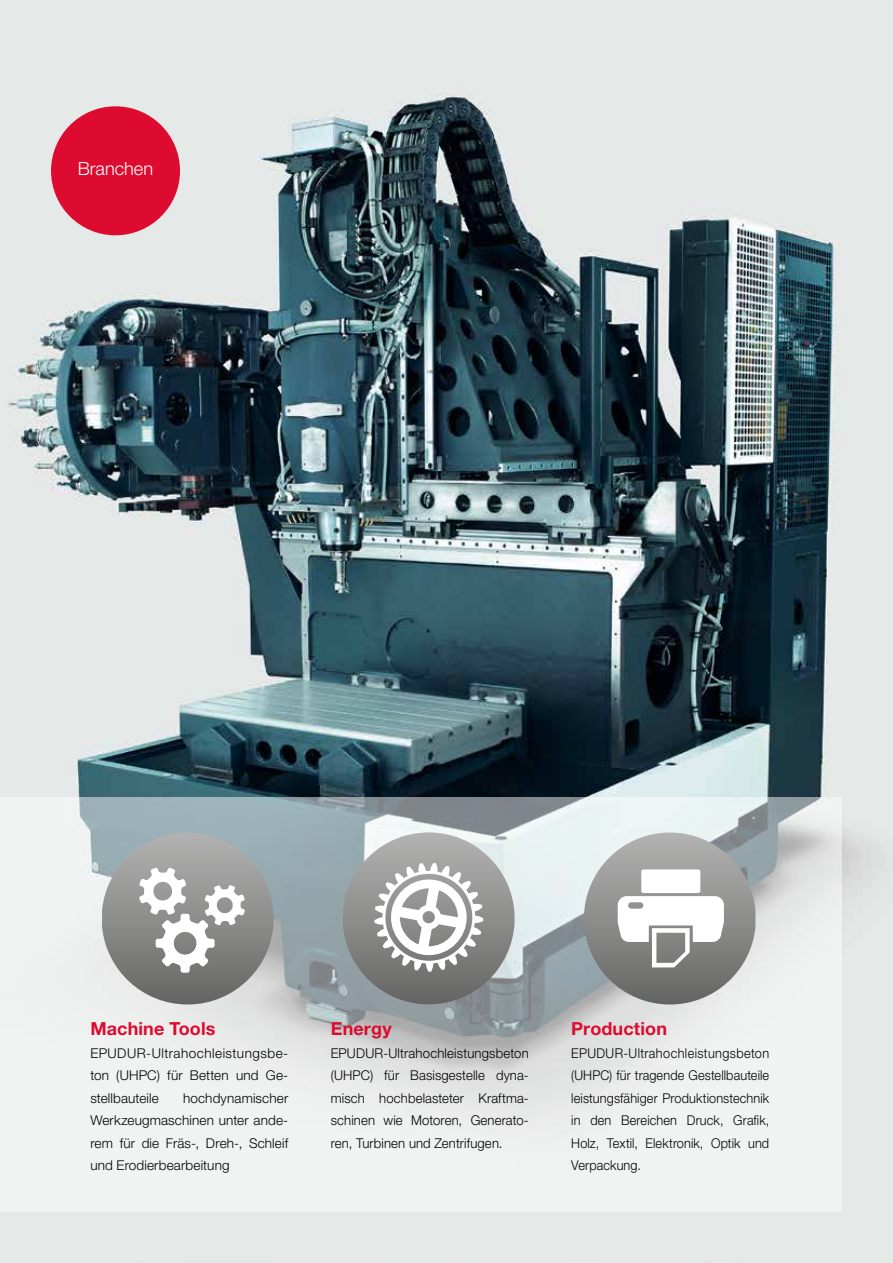
<style>
.page{position:relative;width:893px;height:1263px;background:#fff}
.page>*{position:absolute;margin:0;border:0;box-sizing:border-box;transform-origin:0 0}
.t1{font:300 18.15px "Helvetica Neue LT Std";color:#fff}
.t2{font:700 18px "Helvetica Neue LT Std";letter-spacing:.005em;color:#dd0b2f}
.t3{font:300 13.5px/22.5px "Helvetica Neue LT Std";letter-spacing:.01em;color:#000;text-align:justify}
.t4{font:300 13.5px/22.5px "Helvetica Neue LT Std";letter-spacing:.01em;color:#000;text-align:justify;scale:.94 1}
</style>
<div class="page">
<img style="left:0;top:0;width:893px;height:1263px">
<svg style="left:0;top:797px;width:842px;height:414px;fill:#eff2f1"></svg>
<svg style="left:343px;top:832px;width:171px;height:172px;background:#8e8e8d"></svg>
<svg style="left:374px;top:863px;width:109px;height:109px"></svg>
<svg style="left:102px;top:832px;width:172px;height:172px;background:#a5a7a8"></svg>
<svg style="left:584px;top:832px;width:171px;height:172px"></svg>
<div style="left:51px;top:106px;width:129px;height:129px;background:#dd0b2f;border-radius:50%"></div>
<h1 class="t1" style="left:78px;top:158px;width:77px">Branchen</h1>
<h2 class="t2" style="left:90px;top:1018px;width:127px">Machine Tools</h2>
<p class="t3" style="left:90px;top:1041px;width:199px">EPUDUR-Ultrahochleistungsbe&shy;ton (UHPC) für Betten und Ge&shy;stellbauteile</p>
<p class="t3" style="left:90px;top:1086px;width:199px;text-indent:93px">hochdynamischer Werkzeugmaschinen unter ande&shy;rem für die Fräs-, Dreh-, Schleif und Erodierbearbeitung</p>
<h2 class="t2" style="left:331px;top:1018px;width:62px">Energy</h2>
<p class="t3" style="left:331px;top:1041px;width:199px">EPUDUR-Ultrahochleistungsbeton (UHPC) für Basisgestelle dyna&shy;misch hochbelasteter Kraftma&shy;schinen wie Motoren, Generato&shy;ren, Turbinen und Zentrifugen.</p>
<h2 class="t2" style="left:571px;top:1018px;width:97px">Production</h2>
<p class="t4" style="left:571px;top:1041px;width:212px">EPUDUR-Ultrahochleistungsbeton (UHPC) für tragende Gestellbauteile leistungsfähiger Produktionstechnik in den Bereichen Druck, Grafik, Holz, Textil, Elektronik, Optik und Verpackung.</p>
</div>
